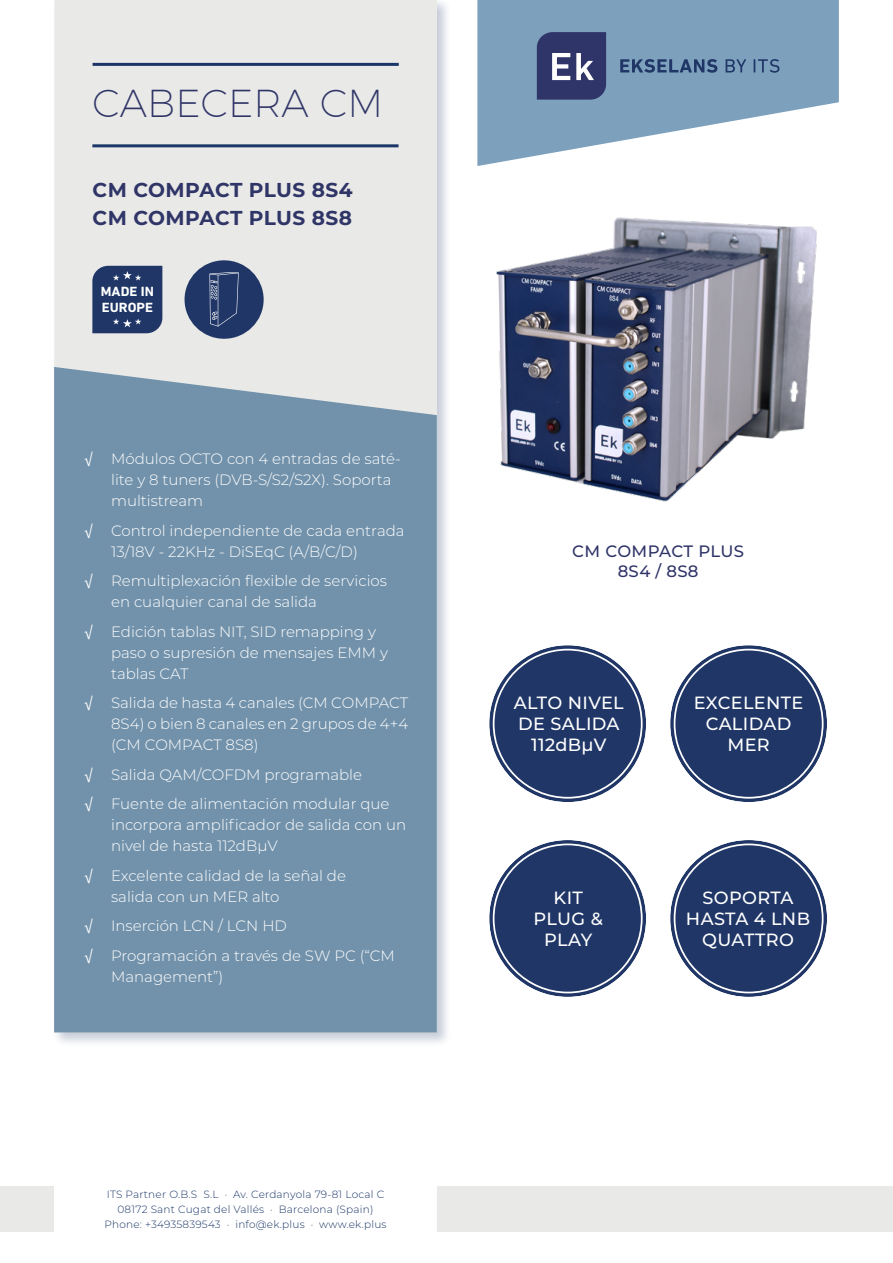
<style>
.page{position:relative;width:893px;height:1263px;background:#fff}
.page>*{position:absolute;margin:0;border:0;box-sizing:border-box;transform-origin:0 0}
.t1{font:200 39px "Montserrat";color:#303568}
.t2{font:700 20.1px/28.5px "Montserrat";letter-spacing:.015em;color:#303568}
.t3{font:500 17.7px/21px "Montserrat";letter-spacing:.02em;color:#fff;text-align:center}
.t4{font:500 16.5px/19.5px "Montserrat";letter-spacing:.02em;color:#303568;text-align:center}
.t5{font:300 15px/21px "Montserrat";color:#fff}
.t6{font:700 13.5px/16.4px "DIN Next LT Pro";color:#fff;scale:1.04 1}
.t7{font:300 10.5px/15px "Montserrat";letter-spacing:.02em;color:#1a3667;text-align:center}
.s1{font-family:"Helvetica Neue LT Std";font-weight:400}
</style>
<div class="page">
<div style="left:670px;top:645px;width:157px;height:157px;background:#1f3666;border-radius:50%"></div>
<div style="left:665px;top:640px;width:167px;height:167px;border:5px solid #fff;border-radius:50%"></div>
<div style="left:489px;top:645px;width:157px;height:157px;background:#1f3666;border-radius:50%"></div>
<div style="left:484px;top:640px;width:167px;height:167px;border:5px solid #fff;border-radius:50%"></div>
<div style="left:52px;top:0;width:399px;height:1046px;background:#1f3666;opacity:.25"></div>
<div style="left:54px;top:0;width:383px;height:367px;background:#e9e9e7"></div>
<div style="left:54px;top:367px;width:383px;height:665px;background:#7292ab"></div>
<hr style="left:93px;top:63px;width:306px;height:3px;background:#1a3667">
<hr style="left:92px;top:144px;width:307px;height:3px;background:#1a3667">
<svg style="left:477px;top:0;width:362px;height:166px;fill:#7da0bd"></svg>
<svg style="left:537px;top:32px;width:69px;height:68px;background:#484e7c"></svg>
<svg style="left:620px;top:59px;width:97px;height:14px"></svg>
<svg style="left:726px;top:59px;width:20px;height:13px"></svg>
<svg style="left:754px;top:59px;width:25px;height:14px"></svg>
<div style="left:0;top:1186px;width:54px;height:46px;background:#e9e9e7"></div>
<div style="left:437px;top:1186px;width:456px;height:46px;background:#e9e9e7"></div>
<img style="left:496px;top:217px;width:321px;height:285px">
<svg style="left:92px;top:266px;width:70px;height:67px;background:#283e6c"></svg>
<div style="left:185px;top:260px;width:79px;height:79px;background:#1f3666;border-radius:50%"></div>
<svg style="left:209px;top:272px;width:30px;height:55px"></svg>
<div style="left:670px;top:840px;width:157px;height:157px;background:#1f3666;border-radius:50%"></div>
<div style="left:665px;top:835px;width:167px;height:167px;border:5px solid #fff;border-radius:50%"></div>
<div style="left:489px;top:840px;width:157px;height:157px;background:#1f3666;border-radius:50%"></div>
<div style="left:484px;top:835px;width:167px;height:167px;border:5px solid #fff;border-radius:50%"></div>
<h1 class="t1" style="left:93px;top:79px;width:292px">CABECERA CM</h1>
<h2 class="t2" style="left:93px;top:174px;width:262px">CM COMPACT PLUS 8S4<br>CM COMPACT PLUS 8S8</h2>
<p class="t6" style="left:101px;top:283px;width:52px">MADE IN<br>EUROPE</p>
<p class="t5" style="left:111px;top:448px;width:291px;text-indent:-27px"><span class="s1">√</span> Módulos OCTO con 4 entradas de saté&shy;lite y 8 tuners (DVB-S/S2/S2X). Soporta multistream</p>
<p class="t5" style="left:111px;top:520px;width:295px;text-indent:-27px"><span class="s1">√</span> Control independiente de cada entrada<br>13/18V - 22KHz - DiSEqC (A/B/C/D)</p>
<p class="t5" style="left:111px;top:570px;width:277px;text-indent:-27px"><span class="s1">√</span> Remultiplexación flexible de servicios en cualquier canal de salida</p>
<p class="t5" style="left:111px;top:621px;width:278px;text-indent:-27px"><span class="s1">√</span> Edición tablas NIT, SID remapping y paso o supresión de mensajes EMM y tablas CAT</p>
<p class="t5" style="left:111px;top:692px;width:299px;text-align:justify;text-indent:-27px"><span class="s1">√</span> Salida de hasta 4 canales (CM COMPACT 8S4) o bien 8 canales en 2 grupos de 4+4 (CM COMPACT 8S8)</p>
<p class="t5" style="left:84px;top:759px;width:307px;line-height:29.5px"><span class="s1">√</span> Salida QAM/COFDM programable<br><span class="s1">√</span> Fuente de alimentación modular que</p>
<p class="t5" style="left:111px;top:814px;width:297px">incorpora amplificador de salida con un nivel de hasta 112dBμV</p>
<p class="t5" style="left:111px;top:865px;width:236px;text-indent:-27px"><span class="s1">√</span> Excelente calidad de la señal de salida con un MER alto</p>
<p class="t5" style="left:84px;top:911px;width:312px;line-height:29.5px"><span class="s1">√</span> Inserción LCN / LCN HD<br><span class="s1">√</span> Programación a través de SW PC (“CM</p>
<p class="t5" style="left:111px;top:966px;width:114px">Management”)</p>
<p class="t7" style="left:104px;top:1186px;width:284px">ITS Partner O.B.S S.L · Av. Cerdanyola 79-81 Local C<br>08172 Sant Cugat del Vallés · Barcelona (Spain)<br>Phone: +34935839543 · info@ek.plus · www.ek.plus</p>
<p class="t4" style="left:572px;top:541px;width:173px">CM COMPACT PLUS<br>8S4 / 8S8</p>
<p class="t3" style="left:514px;top:692px;width:111px">ALTO NIVEL<br>DE SALIDA<br>112dBμV</p>
<p class="t3" style="left:694px;top:692px;width:111px">EXCELENTE<br>CALIDAD<br>MER</p>
<p class="t3" style="left:534px;top:886px;width:71px">KIT<br>PLUG &amp;<br>PLAY</p>
<p class="t3" style="left:686px;top:886px;width:126px">SOPORTA<br>HASTA 4 LNB<br>QUATTRO</p>
</div>
